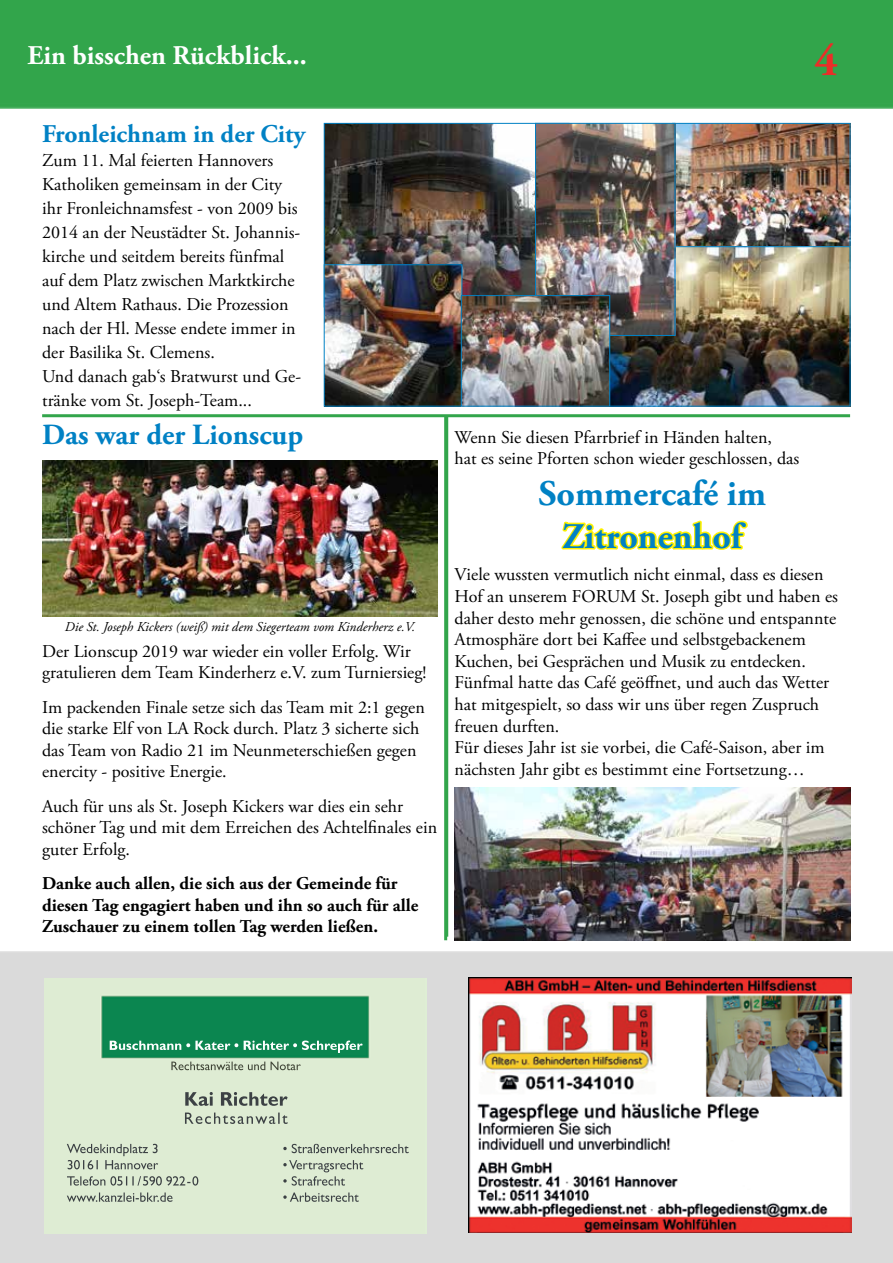
<style>
.page{position:relative;width:893px;height:1263px;background:#fff}
.page>*{position:absolute;margin:0;border:0;box-sizing:border-box;transform-origin:0 0}
.t1{font:700 45px "Adobe Garamond Pro";color:#eb2e28}
.t2{font:700 36px/43.2px "Adobe Garamond Pro";color:#0081c4;text-align:center}
.t3{font:700 29.25px "Adobe Garamond Pro";color:#0081c4}
.t4{font:700 27px "Adobe Garamond Pro";color:#fff}
.t5{font:700 25.5px "Adobe Garamond Pro";color:#0081c4}
.t6{font:18px/21.6px "Adobe Garamond Pro";color:#000}
.t7{font:700 18px/21.6px "Adobe Garamond Pro";color:#000}
.t8{font:italic 13.5px "Adobe Garamond Pro";color:#000}
</style>
<div class="page">
<div style="left:0;top:0;width:893px;height:109px;background:#32a54b"></div>
<div style="left:0;top:951px;width:893px;height:312px;background:#dadada"></div>
<img style="left:44px;top:978px;width:383px;height:255px">
<img style="left:469px;top:977px;width:382px;height:255px">
<svg style="left:561px;top:520px;width:187px;height:30px"></svg>
<img style="left:455px;top:787px;width:395px;height:153px">
<img style="left:42px;top:461px;width:396px;height:155px">
<img style="left:675px;top:125px;width:173px;height:121px">
<div style="left:672px;top:123px;width:178px;height:142px;border:1px solid #0081c4"></div>
<img style="left:610px;top:248px;width:238px;height:156px">
<div style="left:605px;top:246px;width:245px;height:160px;border:1px solid #0081c4"></div>
<img style="left:326px;top:125px;width:209px;height:170px">
<img style="left:537px;top:125px;width:136px;height:209px">
<div style="left:535px;top:123px;width:140px;height:213px;border:1px solid #0081c4"></div>
<img style="left:326px;top:266px;width:134px;height:138px">
<div style="left:324px;top:264px;width:138px;height:142px;border:1px solid #0081c4"></div>
<img style="left:463px;top:297px;width:145px;height:107px">
<div style="left:461px;top:295px;width:149px;height:111px;border:1px solid #0081c4"></div>
<hr style="left:42px;top:414px;width:808px;height:3px;background:#32a54b">
<hr style="left:445px;top:416px;width:3px;height:521px;background:#32a54b">
<hr style="left:444px;top:416px;width:3px;height:524px;background:#32a54b">
<h3 class="t4" style="left:28px;top:40px;width:281px">Ein bisschen Rückblick...</h3>
<h1 class="t1" style="left:815px;top:34px;width:25px">4</h1>
<h3 class="t5" style="left:42px;top:119px;width:265px">Fronleichnam in der City</h3>
<p class="t6" style="left:42px;top:149px;width:261px;line-height:24px">Zum 11. Mal feierten Hannovers Katholiken gemeinsam in der City ihr Fronleichnamsfest - von 2009 bis 2014 an der Neustädter St. Johannis&shy;kirche und seitdem bereits fünfmal auf dem Platz zwischen Marktkirche und Altem Rathaus. Die Prozession nach der Hl. Messe endete immer in der Basilika St. Clemens.<br>Und danach gab‘s Bratwurst und Ge&shy;tränke vom St. Joseph-Team...</p>
<h3 class="t3" style="left:42px;top:418px;width:263px">Das war der Lionscup</h3>
<p class="t8" style="left:65px;top:618px;width:352px">Die St. Joseph Kickers (weiß) mit dem Siegerteam vom Kinderherz e.V.</p>
<p class="t6" style="left:42px;top:641px;width:386px">Der Lionscup 2019 war wieder ein voller Erfolg. Wir gratulieren dem Team Kinderherz e.V. zum Turniersieg!</p>
<p class="t6" style="left:42px;top:697px;width:384px">Im packenden Finale setze sich das Team mit 2:1 gegen die starke Elf von LA Rock durch. Platz 3 sicherte sich das Team von Radio 21 im Neunmeterschießen gegen enercity - positive Energie.</p>
<p class="t6" style="left:42px;top:796px;width:396px">Auch für uns als St. Joseph Kickers war dies ein sehr schöner Tag und mit dem Erreichen des Achtelfinales ein guter Erfolg.</p>
<p class="t7" style="left:42px;top:873px;width:378px">Danke auch allen, die sich aus der Gemeinde für diesen Tag engagiert haben und ihn so auch für alle<br>Zuschauer zu einem tollen Tag werden ließen.</p>
<p class="t6" style="left:455px;top:427px;width:346px">Wenn Sie diesen Pfarrbrief in Händen halten,<br>hat es seine Pforten schon wieder geschlossen, das</p>
<h2 class="t2" style="left:538px;top:472px;width:229px">Sommercafé im<br>Zitronenhof</h2>
<p class="t6" style="left:455px;top:564px;width:385px">Viele wussten vermutlich nicht einmal, dass es diesen Hof an unserem FORUM St. Joseph gibt und haben es daher desto mehr genossen, die schöne und entspannte Atmosphäre dort bei Kaffee und selbstgebackenem Kuchen, bei Gesprächen und Musik zu entdecken.<br>Fünfmal hatte das Café geöffnet, und auch das Wetter hat mitgespielt, so dass wir uns über regen Zuspruch freuen durften.<br>Für dieses Jahr ist sie vorbei, die Café-Saison, aber im nächsten Jahr gibt es bestimmt eine Fortsetzung…</p>
</div>
